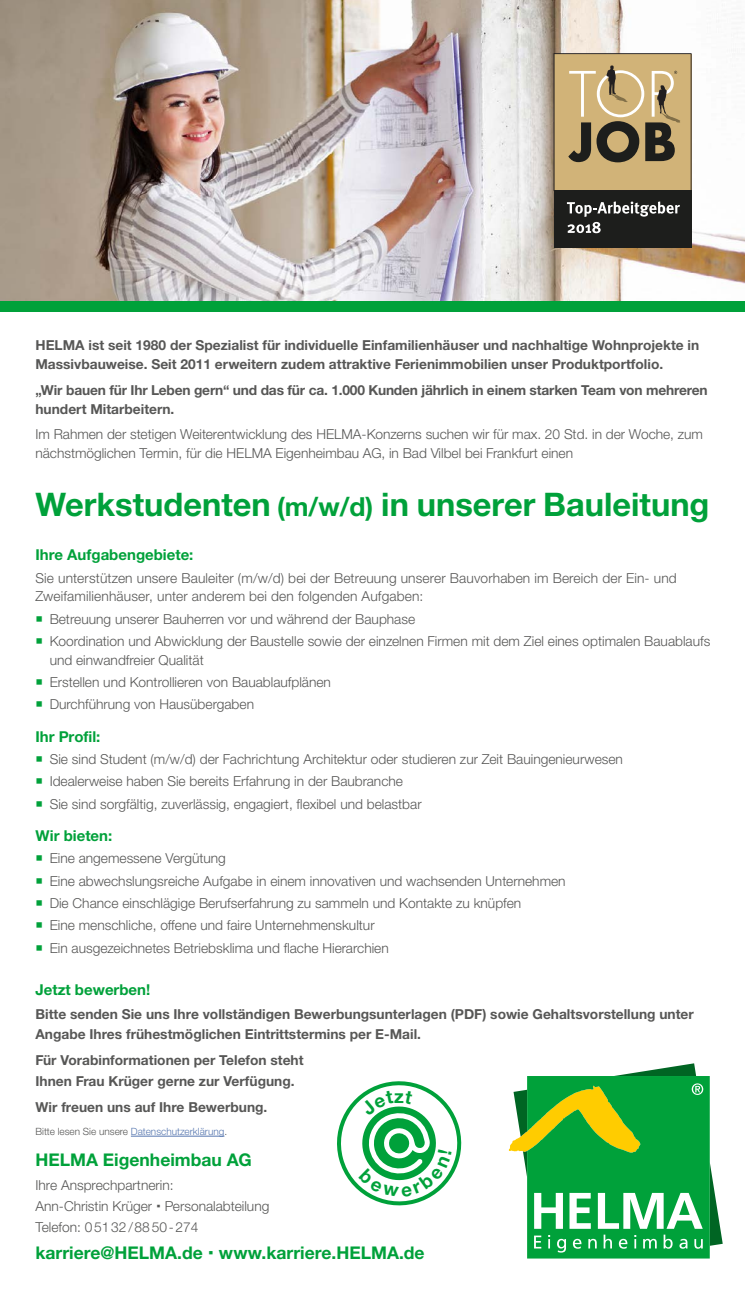
<style>
.page{position:relative;width:745px;height:1294px;background:#fff}
.page>*{position:absolute;margin:0;border:0;box-sizing:border-box;transform-origin:0 0}
.t1{font:700 32.5px "Helvetica Neue LTW1 G";color:#00a13a}
.t2{font:700 18.75px "Helvetica Neue LT Std";color:#00a13a}
.t3{font:700 17.5px "Helvetica Neue LTW1 G";color:#00a13a}
.t4{font:700 15px "Helvetica Neue LTW1 G";color:#00a13a}
.t5{font:300 13.75px/22.2px "Helvetica Neue LTW1 G";color:#575756}
.t6{font:700 13.75px/18.8px "Helvetica Neue LTW1 G";color:#575756}
.t7{font:300 10px "Helvetica Neue LTW1 G";color:#575756}
.s1{font-size:26.25px}
.s2{color:#5576af}
</style>
<div class="page">
<img style="left:0;top:0;width:744px;height:301px">
<div style="left:0;top:301px;width:744px;height:11px;background:#00a13a"></div>
<svg style="left:553px;top:53px;width:138px;height:138px;background:#b59d6e"></svg>
<div style="left:553px;top:191px;width:138px;height:57px;background:#1d1e1c"></div>
<svg style="left:566px;top:201px;width:113px;height:32px"></svg>
<svg style="left:508px;top:1063px;width:214px;height:195px"></svg>
<hr style="left:131px;top:1135px;width:93px;height:1px;background:#5576af">
<svg style="left:337px;top:1081px;width:125px;height:125px"></svg>
<p class="t6" style="left:35px;top:336px;width:665px">HELMA ist seit 1980 der Spezialist für individuelle Einfamilienhäuser und nachhaltige Wohnprojekte in<br>Massivbauweise. Seit 2011 erweitern zudem attraktive Ferienimmobilien unser Produktportfolio.</p>
<p class="t6" style="left:35px;top:380px;width:673px">„Wir bauen für Ihr Leben gern“ und das für ca. 1.000 Kunden jährlich in einem starken Team von mehreren hundert Mitarbeitern.</p>
<p class="t5" style="left:35px;top:425px;width:668px;line-height:18.8px">Im Rahmen der stetigen Weiterentwicklung des HELMA-Konzerns suchen wir für max. 20 Std. in der Woche, zum nächstmöglichen Termin, für die HELMA Eigenheimbau AG, in Bad Vilbel bei Frankfurt einen</p>
<h1 class="t1" style="left:35px;top:484px;width:675px">Werkstudenten <span class="s1">(m/w/d)</span> in unserer Bauleitung</h1>
<p class="t4" style="left:35px;top:545px;width:159px">Ihre Aufgabengebiete:</p>
<p class="t5" style="left:35px;top:568px;width:642px;line-height:18.8px">Sie unterstützen unsere Bauleiter (m/w/d) bei der Betreuung unserer Bauvorhaben im Bereich der Ein- und<br>Zweifamilienhäuser, unter anderem bei den folgenden Aufgaben:</p>
<p class="t5" style="left:50px;top:607px;width:661px">Betreuung unserer Bauherren vor und während der Bauphase<br>Koordination und Abwicklung der Baustelle sowie der einzelnen Firmen mit dem Ziel eines optimalen Bauablaufs</p>
<p class="t5" style="left:50px;top:648px;width:282px">und einwandfreier Qualität<br>Erstellen und Kontrollieren von Bauablaufplänen<br>Durchführung von Hausübergaben</p>
<p class="t4" style="left:35px;top:727px;width:66px">Ihr Profil:</p>
<p class="t5" style="left:50px;top:748px;width:574px">Sie sind Student (m/w/d) der Fachrichtung Architektur oder studieren zur Zeit Bauingenieurwesen<br>Idealerweise haben Sie bereits Erfahrung in der Baubranche<br>Sie sind sorgfältig, zuverlässig, engagiert, flexibel und belastbar</p>
<p class="t4" style="left:35px;top:826px;width:78px">Wir bieten:</p>
<p class="t5" style="left:50px;top:847px;width:517px">Eine angemessene Vergütung<br>Eine abwechslungsreiche Aufgabe in einem innovativen und wachsenden Unternehmen Die Chance einschlägige Berufserfahrung zu sammeln und Kontakte zu knüpfen<br>Eine menschliche, offene und faire Unternehmenskultur<br>Ein ausgezeichnetes Betriebsklima und flache Hierarchien</p>
<p class="t4" style="left:35px;top:979px;width:116px">Jetzt bewerben!</p>
<p class="t6" style="left:35px;top:1003px;width:659px;line-height:20.6px">Bitte senden Sie uns Ihre vollständigen Bewerbungsunterlagen (PDF) sowie Gehaltsvorstellung unter<br>Angabe Ihres frühestmöglichen Eintrittstermins per E-Mail.</p>
<p class="t6" style="left:35px;top:1050px;width:269px;line-height:20.6px">Für Vorabinformationen per Telefon steht<br>Ihnen Frau Krüger gerne zur Verfügung.</p>
<p class="t6" style="left:35px;top:1097px;width:233px">Wir freuen uns auf Ihre Bewerbung.</p>
<p class="t7" style="left:35px;top:1125px;width:193px">Bitte lesen Sie unsere <span class="s2">Datenschutzerklärung</span>.</p>
<p class="t3" style="left:35px;top:1148px;width:218px">HELMA Eigenheimbau AG</p>
<p class="t5" style="left:35px;top:1174px;width:235px;line-height:20.6px">Ihre Ansprechpartnerin:<br>Ann-Christin Krüger Personalabteilung<br>Telefon: 05132/8850-274</p>
<p class="t3" style="left:35px;top:1241px;width:390px">karriere@HELMA.de www.karriere.HELMA.de</p>
<h2 class="t2" style="left:394px;top:1084px;width:11px">z</h2>
</div>
